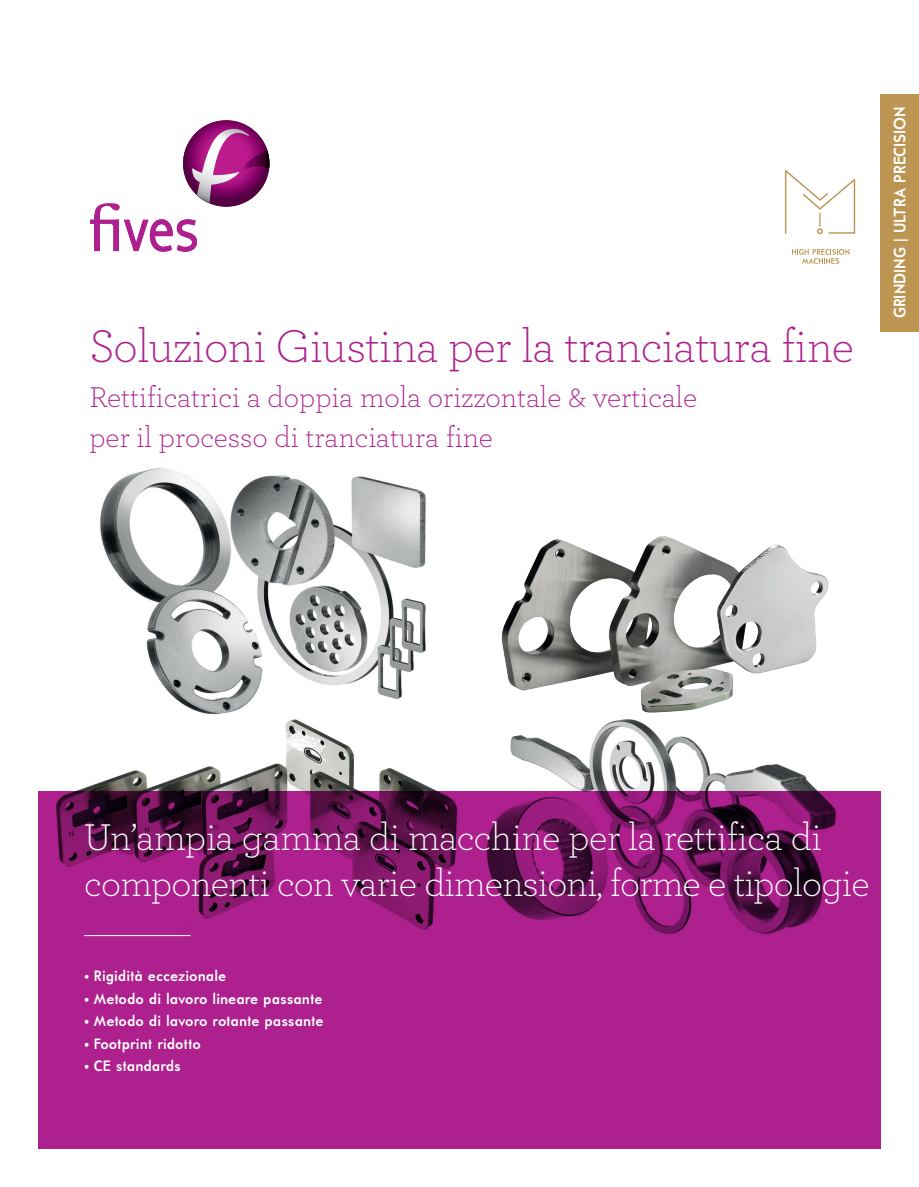
<style>
.page{position:relative;width:919px;height:1187px;background:#fff}
.page>*{position:absolute;margin:0;border:0;box-sizing:border-box;transform-origin:0 0}
.t1{font:300 48px "Archer";letter-spacing:-.01em;color:#ad208e}
.t2{font:300 39px/46.8px "Archer";letter-spacing:-.02em;color:#fff}
.t3{font:300 30px/40.5px "Archer";color:#ad208e}
.t4{font:700 16.5px "Universalis ADF Std";color:#fff}
.t5{font:700 15px "Universalis ADF Std";color:#fff}
.s1{font-weight:400}
</style>
<div class="page">
<img style="left:76px;top:719px;width:361px;height:72px">
<img style="left:510px;top:719px;width:308px;height:72px">
<img style="left:100px;top:468px;width:326px;height:247px">
<svg style="left:38px;top:791px;width:842px;height:357px;fill:#ad208e"></svg>
<hr style="left:84px;top:935px;width:106px;height:1px;background:#fff">
<div style="left:880px;top:95px;width:38px;height:237px;background:#bc9553"></div>
<svg style="left:792px;top:249px;width:57px;height:15px"></svg>
<svg style="left:785px;top:170px;width:70px;height:64px"></svg>
<svg style="left:183px;top:120px;width:86px;height:86px"></svg>
<svg style="left:90px;top:129px;width:180px;height:123px"></svg>
<img style="left:501px;top:535px;width:328px;height:178px">
<p class="t1" style="left:89px;top:315px;width:766px">Soluzioni Giustina per la tranciatura fine</p>
<p class="t3" style="left:89px;top:375px;width:609px">Rettificatrici a doppia mola orizzontale &amp; verticale per il processo di tranciatura fine</p>
<p class="t4" style="left:889px;top:318px;width:213px;rotate:-90deg">GRINDING | ULTRA PRECISION</p>
<p class="t2" style="left:84px;top:811px;width:787px">Un’ampia gamma di macchine per la rettifica di componenti con varie dimensioni, forme e tipologie</p>
<p class="t5" style="left:84px;top:966px;width:143px"><span class="s1">•</span> Rigidità eccezionale</p>
<p class="t5" style="left:84px;top:989px;width:240px"><span class="s1">•</span> Metodo di lavoro lineare passante</p>
<p class="t5" style="left:84px;top:1011px;width:241px"><span class="s1">•</span> Metodo di lavoro rotante passante</p>
<p class="t5" style="left:84px;top:1034px;width:118px"><span class="s1">•</span> Footprint ridotto</p>
<p class="t5" style="left:84px;top:1056px;width:98px"><span class="s1">•</span> CE standards</p>
</div>
